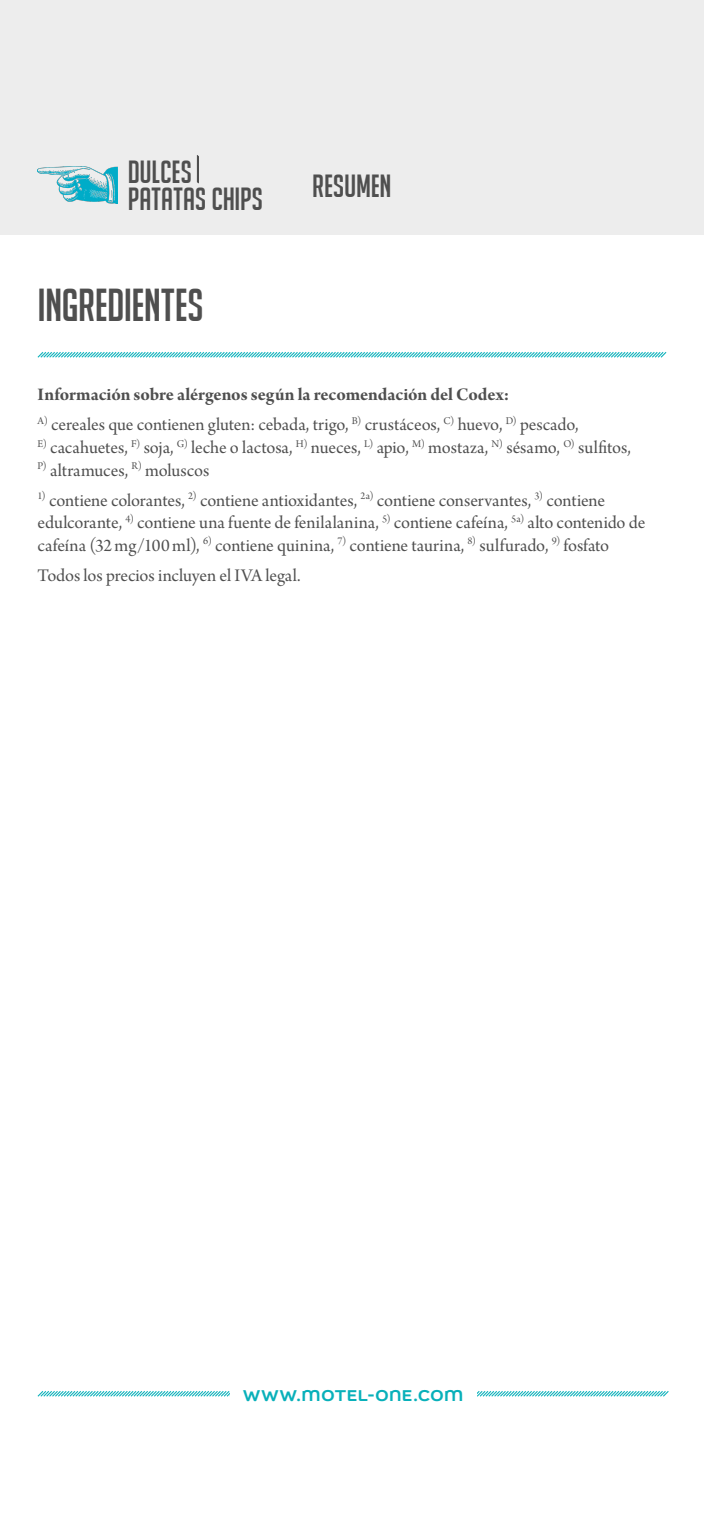
<style>
.page{position:relative;width:704px;height:1523px;background:#fff}
.page>*{position:absolute;margin:0;border:0;box-sizing:border-box;transform-origin:0 0}
.t1{font:45px "Big Noodle Titling";letter-spacing:-.01em;color:#4f4f4f}
.t2{font:31.25px/26.6px "Big Noodle Titling";letter-spacing:-.005em;color:#4f4f4f}
.t3{font:18.75px/22.5px "Arno Pro Subhead";letter-spacing:-.005em;color:#4f4f4f}
.t4{font:18.75px "Arno Pro Bold Subhead";letter-spacing:-.005em;color:#4f4f4f}
.t5{font:15.5px "Motel One Monocase 1";letter-spacing:.015em;color:#08b0ba}
</style>
<div class="page">
<svg style="left:37px;top:352px;width:630px;height:6px;background:#91dbe0"></svg>
<svg style="left:37px;top:1391px;width:632px;height:6px;background:#92dbe0"></svg>
<div style="left:229px;top:1382px;width:247px;height:22px;background:#fff"></div>
<div style="left:0;top:0;width:703px;height:234px;background:#ededed"></div>
<svg style="left:196px;top:155px;width:3px;height:29px"></svg>
<img style="left:38px;top:167px;width:79px;height:37px">
<h2 class="t2" style="left:128px;top:159px;width:137px">DULCES<br>PATATAS CHIPS</h2>
<h1 class="t1" style="left:38px;top:280px;width:168px">INGREDIENTES</h1>
<h2 class="t2" style="left:312px;top:172px;width:80px">RESUMEN</h2>
<p class="t4" style="left:38px;top:384px;width:473px">Información sobre alérgenos según la recomendación del Codex:</p>
<p class="t3" style="left:38px;top:415px;width:594px"><sup>A)</sup> cereales que contienen gluten: cebada, trigo, <sup>B)</sup> crustáceos, <sup>C)</sup> huevo, <sup>D)</sup> pescado,<br><sup>E)</sup> cacahuetes, <sup>F)</sup> soja, <sup>G)</sup> leche o lactosa, <sup>H)</sup> nueces, <sup>L)</sup> apio, <sup>M)</sup> mostaza, <sup>N)</sup> sésamo, <sup>O)</sup> sulfitos,<br><sup>P)</sup> altramuces, <sup>R)</sup> moluscos</p>
<p class="t3" style="left:37px;top:490px;width:609px"><sup>1)</sup> contiene colorantes, <sup>2)</sup> contiene antioxidantes, <sup>2a)</sup> contiene conservantes, <sup>3)</sup> contiene edulcorante, <sup>4)</sup> contiene una fuente de fenilalanina, <sup>5)</sup> contiene cafeína, <sup>5a)</sup> alto contenido de cafeína (32mg/100ml), <sup>6)</sup> contiene quinina, <sup>7)</sup> contiene taurina, <sup>8)</sup> sulfurado, <sup>9)</sup> fosfato</p>
<p class="t3" style="left:37px;top:565px;width:264px">Todos los precios incluyen el IVA legal.</p>
<p class="t5" style="left:242px;top:1385px;width:222px">WWW.MOTEL-ONE.COM</p>
</div>
